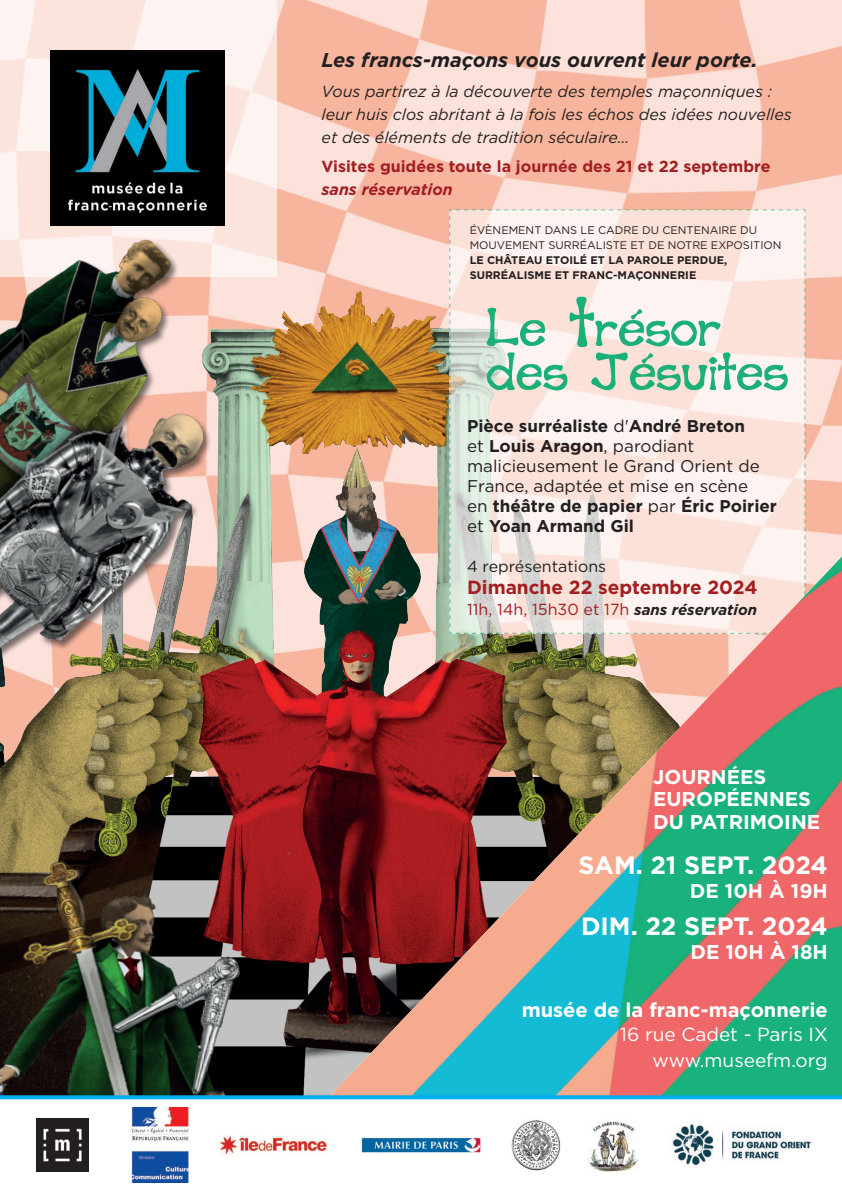
<style>
.page{position:relative;width:842px;height:1191px;background:#fff}
.page>*{position:absolute;margin:0;border:0;box-sizing:border-box;transform-origin:0 0}
.t1{font:55px/44px "Bones Font";color:#1bb078}
.t2{font:700 25px "Gotham";color:#fff}
.t3{font:700 20px/22px "Gotham";color:#fff}
.t4{font:italic 700 20px "Gotham";color:#231f20}
.t5{font:19px/26px "Gotham";color:#fff;text-align:right}
.t6{font:700 19px "Gotham";color:#a31e21}
.t7{font:700 17px/20.1px "Gotham";color:#231f20}
.t8{font:italic 16px/23px "Gotham";color:#231f20}
.t9{font:700 16px "Gotham";color:#a31e21}
.t10{font:16px "Gotham";color:#a31e21}
.t11{font:16px "Gotham";color:#231f20}
.t12{font:italic 700 16px "Gotham";color:#a31e21}
.t13{font:11px/15px "Gotham";color:#231f20}
.t14{font:700 11px/15px "Gotham";color:#231f20}
.s1{font-size:74px}
.s2{font-weight:400}
.s3{font-weight:700;font-style:italic;font-size:15px;color:#231f20}
</style>
<div class="page">
<img style="left:276px;top:0;width:566px;height:270px">
<img style="left:0;top:270px;width:842px;height:825px">
<svg style="left:449px;top:209px;width:357px;height:347px"></svg>
<img style="left:0;top:846px;width:269px;height:249px">
<img style="left:301px;top:556px;width:541px;height:539px">
<img style="left:511px;top:1119px;width:50px;height:52px">
<img style="left:362px;top:1137px;width:118px;height:16px">
<img style="left:36px;top:1118px;width:52px;height:53px">
<img style="left:219px;top:1135px;width:108px;height:20px">
<img style="left:588px;top:1121px;width:50px;height:50px">
<img style="left:130px;top:1107px;width:60px;height:75px">
<img style="left:671px;top:1122px;width:140px;height:44px">
<svg style="left:0;top:1095px;width:842px;height:4px;background:#05a9e4"></svg>
<svg style="left:0;top:0;width:276px;height:173px;fill:#fdf4f1"></svg>
<img style="left:50px;top:51px;width:175px;height:122px">
<div style="left:0;top:240px;width:212px;height:502px;background:#231f20;opacity:.6"></div>
<img style="left:0;top:173px;width:309px;height:524px">
<p class="t4" style="left:322px;top:51px;width:438px">Les francs-maçons vous ouvrent leur porte.</p>
<p class="t8" style="left:322px;top:80px;width:472px">Vous partirez à la découverte des temples maçonniques : leur huis clos abritant à la fois les échos des idées nouvelles et des éléments de tradition séculaire…</p>
<p class="t9" style="left:322px;top:157px;width:450px">Visites guidées toute la journée des 21 et 22 septembre</p>
<p class="t12" style="left:322px;top:182px;width:133px">sans réservation</p>
<p class="t13" style="left:470px;top:222px;width:313px">ÉVÈNEMENT DANS LE CADRE DU CENTENAIRE DU<br>MOUVEMENT SURRÉALISTE ET DE NOTRE EXPOSITION</p>
<p class="t14" style="left:470px;top:252px;width:259px">LE CHÂTEAU ETOILÉ ET LA PAROLE PERDUE,<br>SURRÉALISME ET FRANC-MAÇONNERIE</p>
<h1 class="t1" style="left:487px;top:319px;width:304px">Le <span class="s1">t</span>résor des Jésuites</h1>
<p class="t7" style="left:467px;top:415px;width:311px">Pièce surréaliste <span class="s2">d'</span>André Breton<br><span class="s2">et</span> Louis Aragon<span class="s2">, parodiant malicieusement le Grand Orient de<br>France, adaptée et mise en scène<br>en</span> théâtre de papier <span class="s2">par</span> Éric Poirier <span class="s2">et</span> Yoan Armand Gil</p>
<p class="t11" style="left:467px;top:557px;width:141px">4 représentations</p>
<p class="t6" style="left:467px;top:577px;width:292px">Dimanche 22 septembre 2024</p>
<p class="t10" style="left:467px;top:600px;width:292px">11h, 14h, 15h30 et 17h <span class="s3">sans réservation</span></p>
<p class="t3" style="left:653px;top:766px;width:169px">JOURNÉES<br>EUROPÉENNES<br>DU PATRIMOINE</p>
<h2 class="t2" style="left:579px;top:851px;width:251px">SAM. 21 SEPT. 2024</h2>
<p class="t3" style="left:690px;top:880px;width:139px">DE 10H À 19H</p>
<h2 class="t2" style="left:581px;top:912px;width:248px">DIM. 22 SEPT. 2024</h2>
<p class="t3" style="left:690px;top:941px;width:139px">DE 10H À 18H</p>
<p class="t3" style="left:522px;top:998px;width:308px">musée de la franc-maçonnerie</p>
<p class="t5" style="left:620px;top:1021px;width:209px">16 rue Cadet - Paris IX www.museefm.org</p>
</div>
